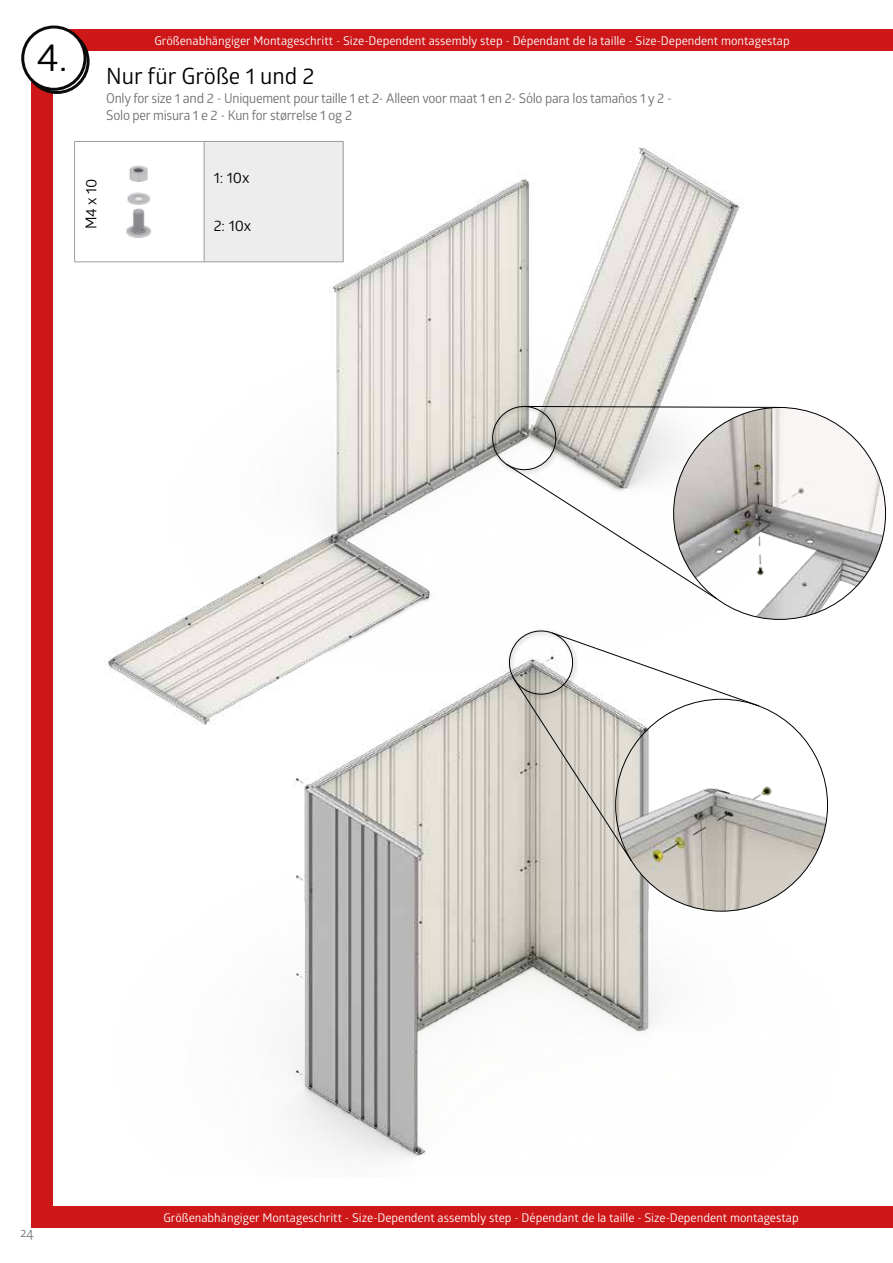
<style>
.page{position:relative;width:893px;height:1263px;background:#fff}
.page>*{position:absolute;margin:0;border:0;box-sizing:border-box;transform-origin:0 0}
.t1{font:39px "Glober";color:#000}
.t2{font:22.5px "Glober";color:#000}
.t3{font:15px "Glober";color:#000}
.t4{font:13.5px/16.2px "Glober";letter-spacing:-.02em;color:#706f6f;scale:.96 1}
.t5{font:300 13.5px "The Sans";color:#706f6f}
.t6{font:12px "Glober";color:#fff}
</style>
<div class="page">
<div style="left:31px;top:75px;width:21px;height:1152px;background:#cd1719"></div>
<div style="left:52px;top:29px;width:841px;height:22px;background:#cd1719"></div>
<svg style="left:26px;top:30px;width:62px;height:62px"></svg>
<div style="left:24px;top:29px;width:66px;height:65px;border:3px solid #0a0a0a;border-radius:50%"></div>
<div style="left:49px;top:1206px;width:844px;height:21px;background:#cd1719"></div>
<img style="left:74px;top:141px;width:720px;height:386px">
<img style="left:52px;top:527px;width:803px;height:649px">
<div style="left:23px;top:27px;width:62px;height:62px;background:#fff;border-radius:50%"></div>
<div style="left:21px;top:26px;width:66px;height:65px;border:3px solid #0a0a0a;border-radius:50%"></div>
<img style="left:616px;top:699px;width:211px;height:212px;border-radius:106px">
<svg style="left:505px;top:627px;width:254px;height:234px"></svg>
<img style="left:674px;top:407px;width:211px;height:212px;border-radius:106px">
<svg style="left:489px;top:403px;width:291px;height:196px"></svg>
<h1 class="t1" style="left:36px;top:30px;width:33px">4.</h1>
<p class="t6" style="left:154px;top:32px;width:637px">Größenabhängiger Montageschritt - Size-Dependent assembly step - Dépendant de la taille - Size-Dependent montagestap</p>
<h2 class="t2" style="left:106px;top:61px;width:210px">Nur für Größe 1 und 2</h2>
<p class="t4" style="left:106px;top:90px;width:591px">Only for size 1 and 2 - Uniquement pour taille 1 et 2- Alleen voor maat 1 en 2- Sólo para los tamaños 1 y 2 -<br>Solo per misura 1 e 2 - Kun for størrelse 1 og 2</p>
<p class="t3" style="left:81px;top:229px;width:52px;rotate:-90deg">M4 x 10</p>
<p class="t3" style="left:214px;top:167px;width:37px">1: 10x</p>
<p class="t3" style="left:214px;top:215px;width:39px">2: 10x</p>
<p class="t5" style="left:20px;top:1221px;width:15px">24</p>
<p class="t6" style="left:163px;top:1209px;width:637px">Größenabhängiger Montageschritt - Size-Dependent assembly step - Dépendant de la taille - Size-Dependent montagestap</p>
</div>
